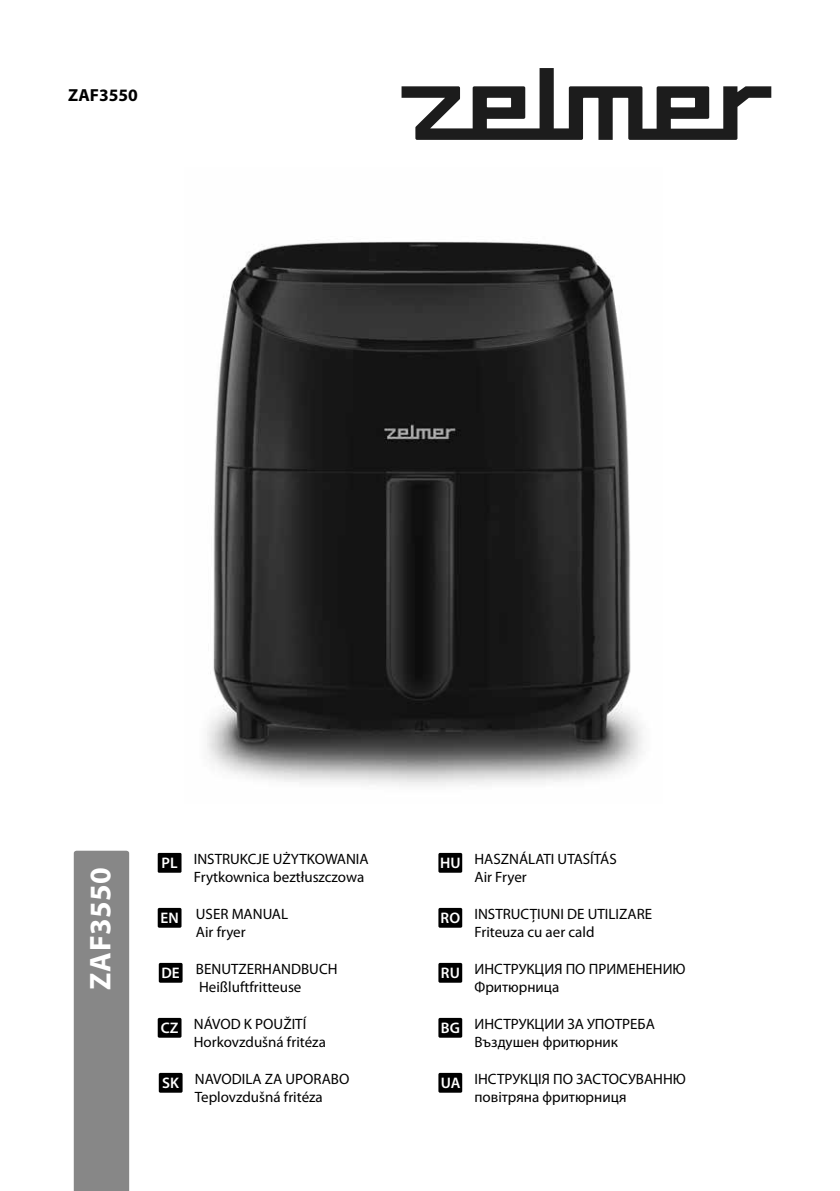
<style>
.page{position:relative;width:840px;height:1191px;background:#fff}
.page>*{position:absolute;margin:0;border:0;box-sizing:border-box;transform-origin:0 0}
.t1{font:700 30px "Myriad Pro";letter-spacing:.015em;color:#fff}
.t2{font:700 17.6px "Myriad Pro";color:#000}
.t3{font:600 15.4px "Myriad Pro";color:#fff}
.t4{font:15px/18px "Myriad Pro";color:#000}
</style>
<div class="page">
<svg style="left:401px;top:68px;width:369px;height:72px"></svg>
<div style="left:158px;top:853px;width:23px;height:19px;background:#000"></div>
<div style="left:158px;top:908px;width:23px;height:19px;background:#000;border-radius:2px"></div>
<div style="left:159px;top:963px;width:23px;height:19px;background:#000;border-radius:2px"></div>
<div style="left:158px;top:1018px;width:23px;height:19px;background:#000;border-radius:2px"></div>
<div style="left:159px;top:1072px;width:23px;height:20px;background:#000;border-radius:2px"></div>
<div style="left:438px;top:853px;width:24px;height:19px;background:#000;border-radius:2px"></div>
<div style="left:438px;top:908px;width:24px;height:19px;background:#000;border-radius:2px"></div>
<div style="left:438px;top:963px;width:24px;height:19px;background:#000;border-radius:2px"></div>
<div style="left:438px;top:1072px;width:24px;height:20px;background:#000;border-radius:2px"></div>
<div style="left:438px;top:1018px;width:24px;height:19px;background:#000;border-radius:2px"></div>
<div style="left:74px;top:850px;width:55px;height:341px;background:#878787"></div>
<img style="left:207px;top:241px;width:436px;height:545px">
<p class="t2" style="left:68px;top:84px;width:71px">ZAF3550</p>
<h1 class="t1" style="left:81px;top:990px;width:124px;rotate:-90deg">ZAF3550</h1>
<p class="t3" style="left:161px;top:853px;width:18px">PL</p>
<p class="t3" style="left:160px;top:907px;width:20px">EN</p>
<p class="t3" style="left:161px;top:962px;width:20px">DE</p>
<p class="t4" style="left:194px;top:850px;width:176px">INSTRUKCJE UŻYTKOWANIA<br>Frytkownica beztłuszczowa</p>
<p class="t4" style="left:196px;top:905px;width:94px">USER MANUAL<br>Air fryer</p>
<p class="t4" style="left:196px;top:960px;width:143px">BENUTZERHANDBUCH<br>Heißluftfritteuse</p>
<p class="t3" style="left:440px;top:853px;width:22px">HU</p>
<p class="t3" style="left:440px;top:908px;width:21px">RO</p>
<p class="t3" style="left:440px;top:963px;width:20px">RU</p>
<p class="t4" style="left:474px;top:850px;width:144px">HASZNÁLATI UTASÍTÁS<br>Air Fryer</p>
<p class="t4" style="left:474px;top:905px;width:179px">INSTRUCȚIUNI DE UTILIZARE<br>Friteuza cu aer cald</p>
<p class="t4" style="left:474px;top:960px;width:212px">ИНСТРУКЦИЯ ПО ПРИМЕНЕНИЮ<br>Фритюрница</p>
<p class="t3" style="left:161px;top:1017px;width:19px">CZ</p>
<p class="t3" style="left:162px;top:1072px;width:18px">SK</p>
<p class="t4" style="left:194px;top:1015px;width:133px">NÁVOD K POUŽITÍ<br>Horkovzdušná fritéza</p>
<p class="t4" style="left:474px;top:1015px;width:182px">ИНСТРУКЦИИ ЗА УПОТРЕБА<br>Въздушен фритюрник</p>
<p class="t4" style="left:195px;top:1069px;width:156px">NAVODILA ZA UPORABO<br>Teplovzdušná fritéza</p>
<p class="t4" style="left:474px;top:1069px;width:213px">ІНСТРУКЦІЯ ПО ЗАСТОСУВАННЮ повітрянa фритюрниця</p>
<p class="t3" style="left:440px;top:1018px;width:21px">BG</p>
<p class="t3" style="left:440px;top:1073px;width:21px">UA</p>
</div>
